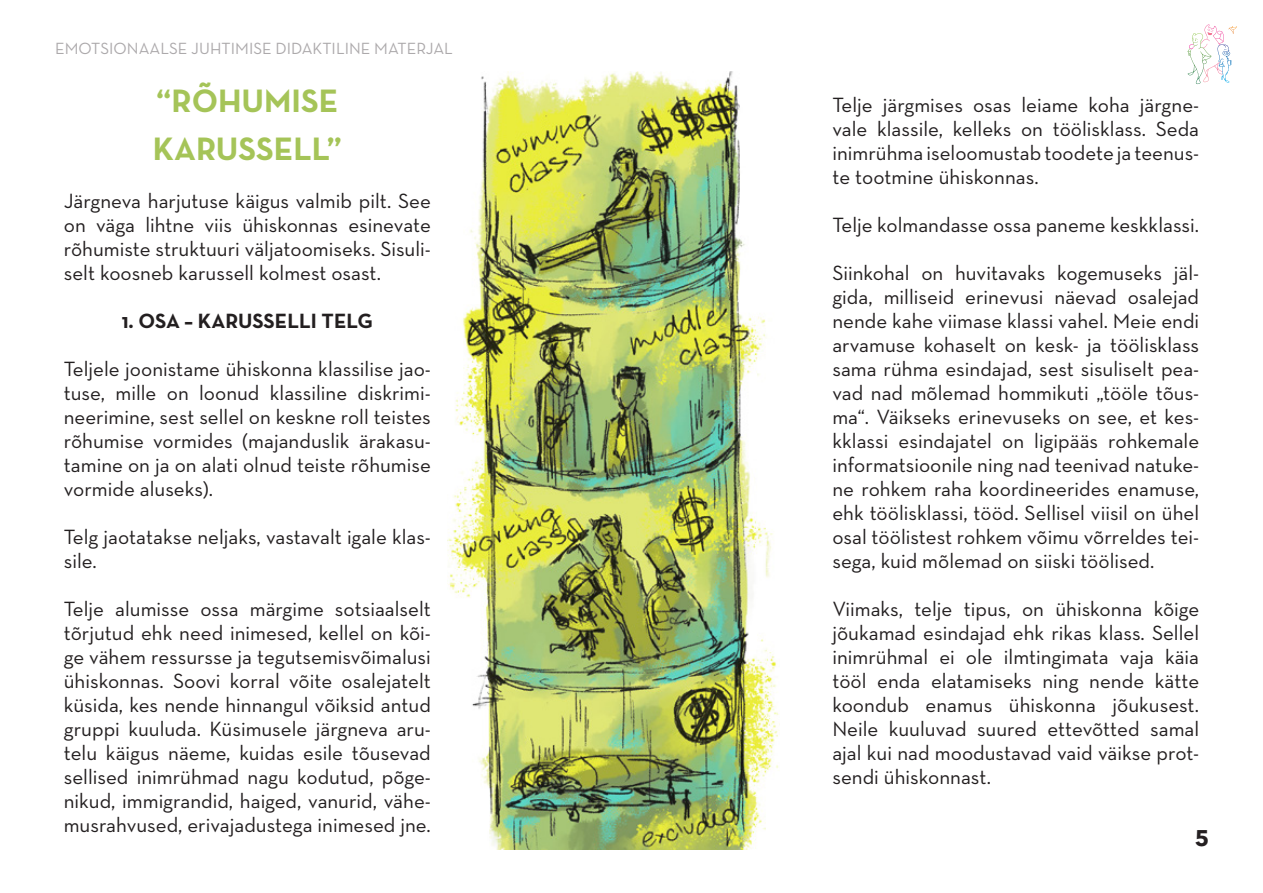
<style>
.page{position:relative;width:1263px;height:893px;background:#fff}
.page>*{position:absolute;margin:0;border:0;box-sizing:border-box;transform-origin:0 0}
.t1{font:700 33px/48px "Neutra Text";color:#a5c458}
.t2{font:700 22.5px "Avenir Next LT Pro";color:#241f21}
.t3{font:21px/24px "Neutra Text";color:#231f20;text-align:justify}
.t4{font:700 21px "Neutra Text";color:#231f20}
.t5{font:16.5px "Neutra Text";color:#aca9ab}
</style>
<div class="page">
<svg style="left:1187px;top:24px;width:50px;height:60px"></svg>
<img style="left:448px;top:71px;width:332px;height:779px">
<p class="t5" style="left:55px;top:38px;width:399px">EMOTSIONAALSE JUHTIMISE DIDAKTILINE MATERJAL</p>
<p class="t1" style="left:153px;top:76px;width:191px">“RÕHUMISE<br>KARUSSELL”</p>
<p class="t3" style="left:64px;top:188px;width:369px">Järgneva harjutuse käigus valmib pilt. See on väga lihtne viis ühiskonnas esinevate rõhumiste struktuuri väljatoomiseks. Sisuli&shy;selt koosneb karussell kolmest osast.</p>
<p class="t4" style="left:122px;top:308px;width:253px">1. OSA – KARUSSELLI TELG</p>
<p class="t3" style="left:64px;top:356px;width:369px">Teljele joonistame ühiskonna klassilise jao&shy;tuse, mille on loonud klassiline diskrimi&shy;neerimine, sest sellel on keskne roll teistes rõhumise vormides (majanduslik ärakasu&shy;tamine on ja on alati olnud teiste rõhumise vormide aluseks).</p>
<p class="t3" style="left:64px;top:524px;width:369px">Telg jaotatakse neljaks, vastavalt igale klas&shy;sile.</p>
<p class="t3" style="left:64px;top:596px;width:369px">Telje alumisse ossa märgime sotsiaalselt tõrjutud ehk need inimesed, kellel on kõi&shy;ge vähem ressursse ja tegutsemisvõimalusi ühiskonnas. Soovi korral võite osalejatelt küsida, kes nende hinnangul võiksid antud gruppi kuuluda. Küsimusele järgneva aru&shy;telu käigus näeme, kuidas esile tõusevad sellised inimrühmad nagu kodutud, põge&shy;nikud, immigrandid, haiged, vanurid, vähe&shy;musrahvused, erivajadustega inimesed jne.</p>
<p class="t3" style="left:832px;top:92px;width:368px">Telje järgmises osas leiame koha järgne&shy;vale klassile, kelleks on töölisklass. Seda inimrühma iseloomustab toodete ja teenus&shy;te tootmine ühiskonnas.</p>
<p class="t3" style="left:832px;top:212px;width:368px">Telje kolmandasse ossa paneme keskklassi.</p>
<p class="t3" style="left:832px;top:260px;width:368px">Siinkohal on huvitavaks kogemuseks jäl&shy;gida, milliseid erinevusi näevad osalejad nende kahe viimase klassi vahel. Meie endi arvamuse kohaselt on kesk- ja töölisklass sama rühma esindajad, sest sisuliselt pea&shy;vad nad mõlemad hommikuti „tööle tõus&shy;ma“. Väikseks erinevuseks on see, et kes&shy;kklassi esindajatel on ligipääs rohkemale informatsioonile ning nad teenivad natuke&shy;ne rohkem raha koordineerides enamuse, ehk töölisklassi, tööd. Sellisel viisil on ühel osal töölistest rohkem võimu võrreldes tei&shy;sega, kuid mõlemad on siiski töölised.</p>
<p class="t3" style="left:832px;top:596px;width:368px">Viimaks, telje tipus, on ühiskonna kõige jõukamad esindajad ehk rikas klass. Sellel inimrühmal ei ole ilmtingimata vaja käia tööl enda elatamiseks ning nende kätte koondub enamus ühiskonna jõukusest.<br>Neile kuuluvad suured ettevõtted samal ajal kui nad moodustavad vaid väikse prot&shy;sendi ühiskonnast.</p>
<p class="t2" style="left:1195px;top:824px;width:16px">5</p>
</div>
